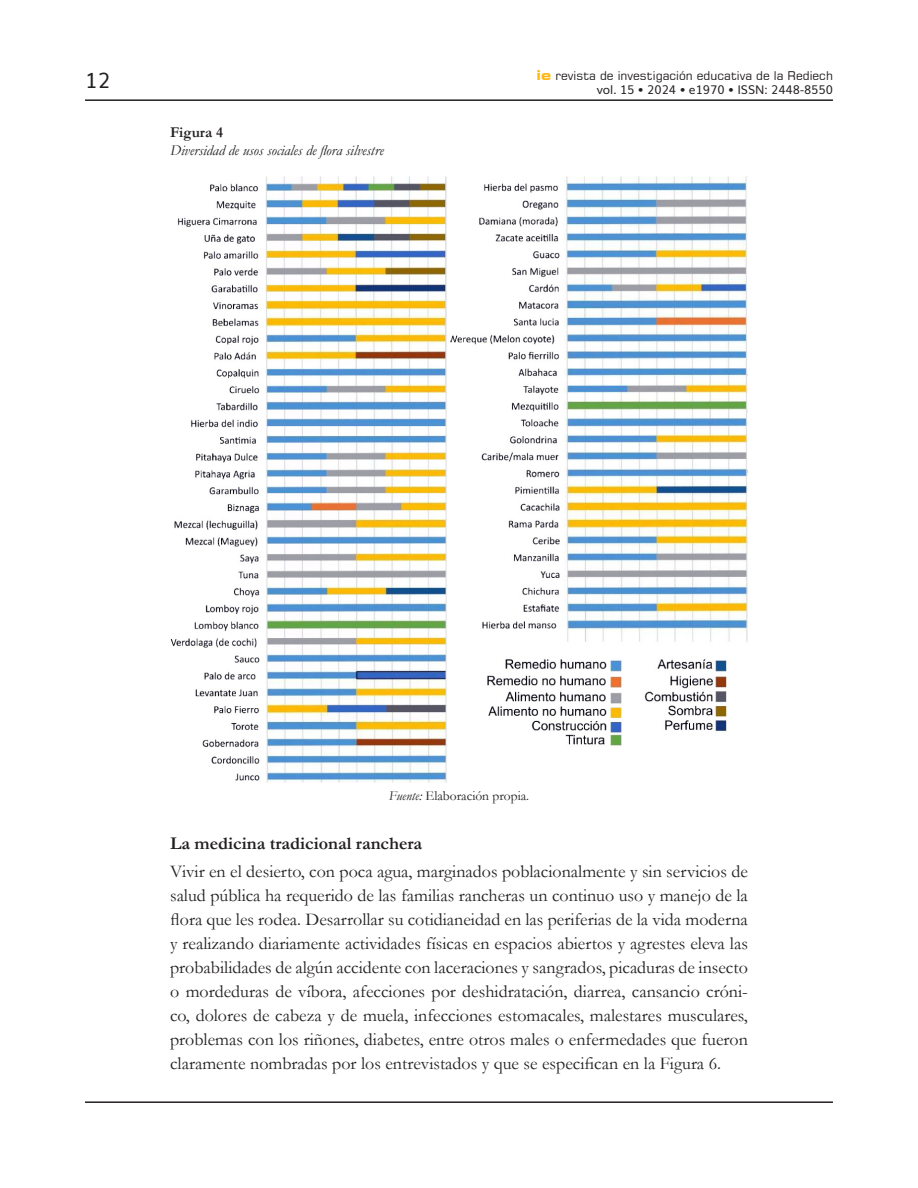
<style>
.page{position:relative;width:918px;height:1188px;background:#fff}
.page>*{position:absolute;margin:0;border:0;box-sizing:border-box;transform-origin:0 0}
.t1{font:21px "Muli";color:#231f20}
.Cuerpo{font:18px/24px "Garamond";color:#231f20;text-align:justify}
.Descanso_2{font:700 18px "Garamond";color:#231f20}
.Figura-Down{font:italic 15px "Garamond";color:#231f20}
.Figura-Up{font:700 15px "Garamond";color:#231f20}
.Figura-Fuente{font:13.5px "Garamond";color:#231f20}
.t2{font:12px "Square 721 BT";color:#231f20}
.t3{font:12px "Muli";color:#231f20}
.s1{font-weight:700;font-stretch:expanded;font-size:13.5px;color:#fcb814}
.s2{font-style:italic}
</style>
<div class="page">
<hr style="left:85px;top:99px;width:748px;height:2px;background:#231f20">
<hr style="left:85px;top:1101px;width:748px;height:2px;background:#231f20">
<img style="left:170px;top:176px;width:578px;height:606px">
<p class="t1" style="left:85px;top:64px;width:27px">12</p>
<p class="Figura-Up" style="left:170px;top:122px;width:54px">Figura 4</p>
<p class="Figura-Down" style="left:170px;top:140px;width:215px">Diversidad de usos sociales de flora silvestre</p>
<p class="t2" style="left:537px;top:68px;width:298px"><span class="s1">ie</span> revista de investigación educativa de la Rediech</p>
<p class="t3" style="left:597px;top:80px;width:238px">vol. 15 • 2024 • e1970 • ISSN: 2448-8550</p>
<p class="Figura-Fuente" style="left:389px;top:786px;width:142px"><span class="s2">Fuente:</span> Elaboración propia.</p>
<p class="Descanso_2" style="left:170px;top:831px;width:254px">La medicina tradicional ranchera</p>
<p class="Cuerpo" style="left:170px;top:859px;width:579px">Vivir en el desierto, con poca agua, marginados poblacionalmente y sin servicios de salud pública ha requerido de las familias rancheras un continuo uso y manejo de la flora que les rodea. Desarrollar su cotidianeidad en las periferias de la vida moderna y realizando diariamente actividades físicas en espacios abiertos y agrestes eleva las probabilidades de algún accidente con laceraciones y sangrados, picaduras de insecto o mordeduras de víbora, afecciones por deshidratación, diarrea, cansancio cróni&shy;co, dolores de cabeza y de muela, infecciones estomacales, malestares musculares, problemas con los riñones, diabetes, entre otros males o enfermedades que fueron claramente nombradas por los entrevistados y que se especifican en la Figura 6.</p>
</div>
